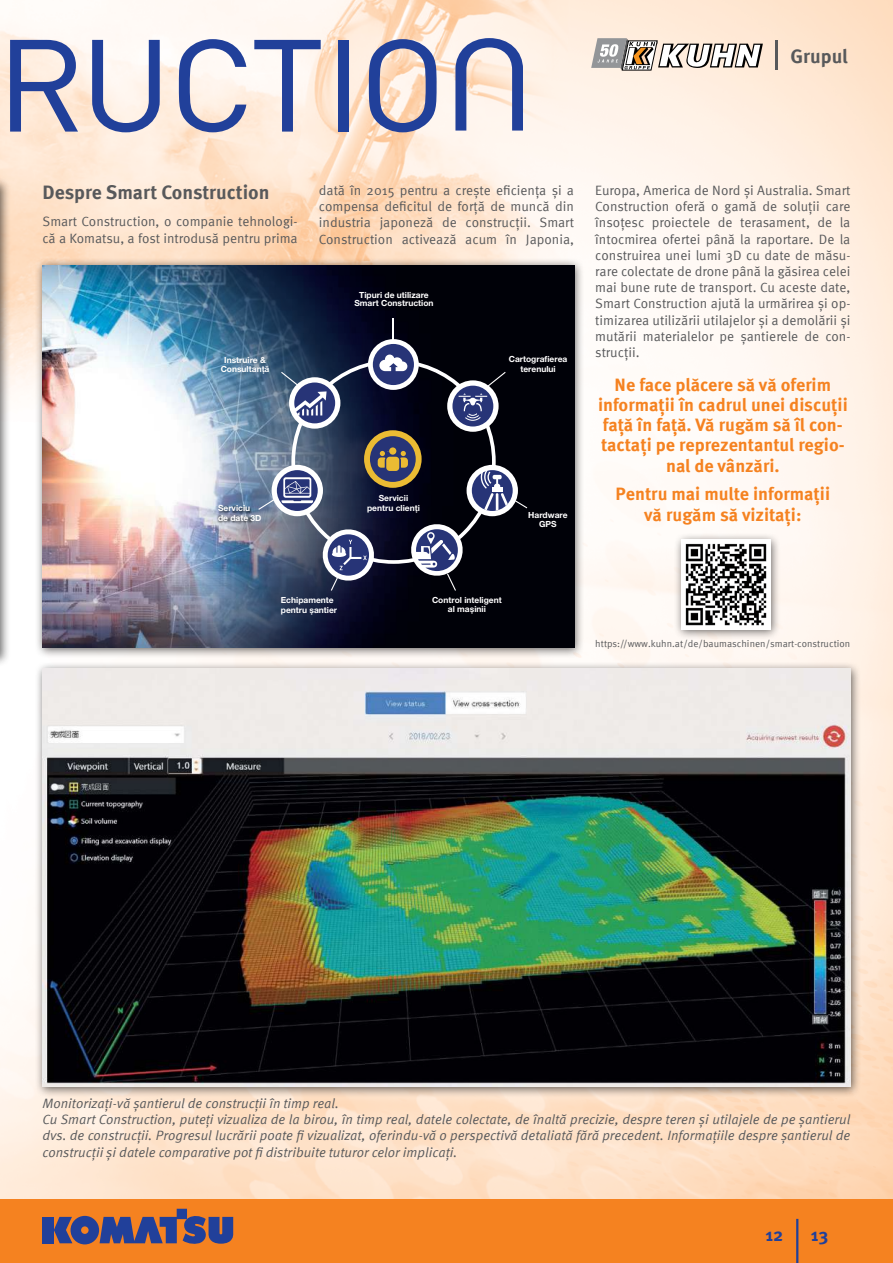
<style>
.page{position:relative;width:893px;height:1263px;background:#fff}
.page>*{position:absolute;margin:0;border:0;box-sizing:border-box;transform-origin:0 0}
.t1{font:700 19.5px "Meta Pro";color:#58595b}
.t2{font:700 18px/20.2px "Meta Pro";color:#f58220;text-align:center}
.t3{font:700 18px "Meta Pro";color:#21409a}
.t4{font:13.5px/16.2px "Meta Pro";color:#58595b;text-align:justify}
.t5{font:italic 13.5px/16.4px "Meta Pro";color:#58595b}
.t6{font:9.75px "Meta Pro";letter-spacing:.005em;color:#58595b}
.t7{font:700 8.4px/10.2px "Helvetica Neue LT Pro";color:#fff;text-align:center}
</style>
<div class="page">
<img style="left:0;top:0;width:893px;height:1199px">
<div style="left:0;top:1199px;width:893px;height:64px;background:#f58220"></div>
<div style="left:43px;top:1217px;width:11px;height:26px;background:#21409a"></div>
<svg style="left:54px;top:1209px;width:179px;height:36px"></svg>
<hr style="left:796px;top:1219px;width:2px;height:44px;background:#21409a">
<div style="left:35px;top:661px;width:826px;height:436px;background:#000;opacity:.6"></div>
<img style="left:43px;top:669px;width:807px;height:418px">
<div style="left:0;top:177px;width:11px;height:490px;background:#000;opacity:.6"></div>
<div style="left:35px;top:257px;width:550px;height:401px;background:#000;opacity:.6"></div>
<img style="left:43px;top:265px;width:531px;height:383px">
<div style="left:216px;top:505px;width:38px;height:19px;background:#000;opacity:.75"></div>
<svg style="left:258px;top:318px;width:269px;height:273px;background:#353b4f"></svg>
<svg style="left:10px;top:40px;width:68px;height:92px;background:#9ea1be"></svg>
<svg style="left:92px;top:40px;width:68px;height:92px"></svg>
<svg style="left:179px;top:39px;width:67px;height:93px"></svg>
<svg style="left:254px;top:40px;width:67px;height:92px"></svg>
<div style="left:338px;top:40px;width:11px;height:92px;background:#21409a"></div>
<svg style="left:369px;top:39px;width:68px;height:93px;background:#a8a3b7"></svg>
<svg style="left:455px;top:38px;width:68px;height:93px;background:#b0b1c8"></svg>
<div style="left:673px;top:532px;width:108px;height:108px;background:#000;opacity:.6"></div>
<img style="left:681px;top:540px;width:89px;height:89px">
<hr style="left:776px;top:41px;width:2px;height:29px;background:#58595b">
<svg style="left:591px;top:38px;width:172px;height:33px"></svg>
<h1 class="t1" style="left:790px;top:41px;width:59px">Grupul</h1>
<h1 class="t1" style="left:43px;top:177px;width:229px">Despre Smart Construction</h1>
<p class="t4" style="left:43px;top:213px;width:257px">Smart Construction, o companie tehnologi&shy;că a Komatsu, a fost introdusă pentru prima</p>
<p class="t7" style="left:221px;top:355px;width:50px;line-height:9.1px">Instruire &amp;<br>Consultanță</p>
<p class="t7" style="left:218px;top:503px;width:45px;text-align:left">Serviciu de date 3D</p>
<p class="t4" style="left:319px;top:181px;width:257px">dată în 2015 pentru a crește eficiența și a compensa deficitul de forță de muncă din industria japoneză de construcții. Smart Construction activează acum în Japonia,</p>
<p class="t4" style="left:595px;top:181px;width:257px">Europa, America de Nord și Australia. Smart Construction oferă o gamă de soluții care însoțesc proiectele de terasament, de la întocmirea ofertei până la raportare. De la construirea unei lumi 3D cu date de măsu&shy;rare colectate de drone până la găsirea celei mai bune rute de transport. Cu aceste date, Smart Construction ajută la urmărirea și op&shy;timizarea utilizării utilajelor și a demolării și mutării materialelor pe șantierele de con&shy;strucții.</p>
<h2 class="t2" style="left:598px;top:373px;width:251px">Ne face plăcere să vă oferim informații în cadrul unei discuții față în față. Vă rugăm să îl con&shy;tactați pe reprezentantul regio&shy;nal de vânzări.</h2>
<h2 class="t2" style="left:616px;top:483px;width:216px">Pentru mai multe informații vă rugăm să vizitați:</h2>
<p class="t7" style="left:354px;top:290px;width:81px;line-height:8.2px">Tipuri de utilizare<br>Smart Construction</p>
<p class="t7" style="left:509px;top:354px;width:60px">Cartografierea terenului</p>
<p class="t7" style="left:367px;top:493px;width:54px">Servicii pentru clienți</p>
<p class="t7" style="left:528px;top:510px;width:41px;line-height:9.1px">Hardware<br>GPS</p>
<p class="t7" style="left:281px;top:594px;width:58px;text-align:left">Echipamente pentru șantier</p>
<p class="t7" style="left:432px;top:595px;width:71px;line-height:9.1px">Control inteligent al mașinii</p>
<p class="t6" style="left:595px;top:636px;width:256px">https://www.kuhn.at/de/baumaschinen/smart-construction</p>
<p class="t5" style="left:43px;top:1094px;width:809px">Monitorizați-vă șantierul de construcții în timp real.<br>Cu Smart Construction, puteți vizualiza de la birou, în timp real, datele colectate, de înaltă precizie, despre teren și utilajele de pe șantierul dvs. de construcții. Progresul lucrării poate fi vizualizat, oferindu-vă o perspectivă detaliată fără precedent. Informațiile despre șantierul de construcții și datele comparative pot fi distribuite tuturor celor implicați.</p>
<h2 class="t3" style="left:765px;top:1221px;width:19px">12</h2>
<h2 class="t3" style="left:811px;top:1221px;width:19px">13</h2>
</div>
